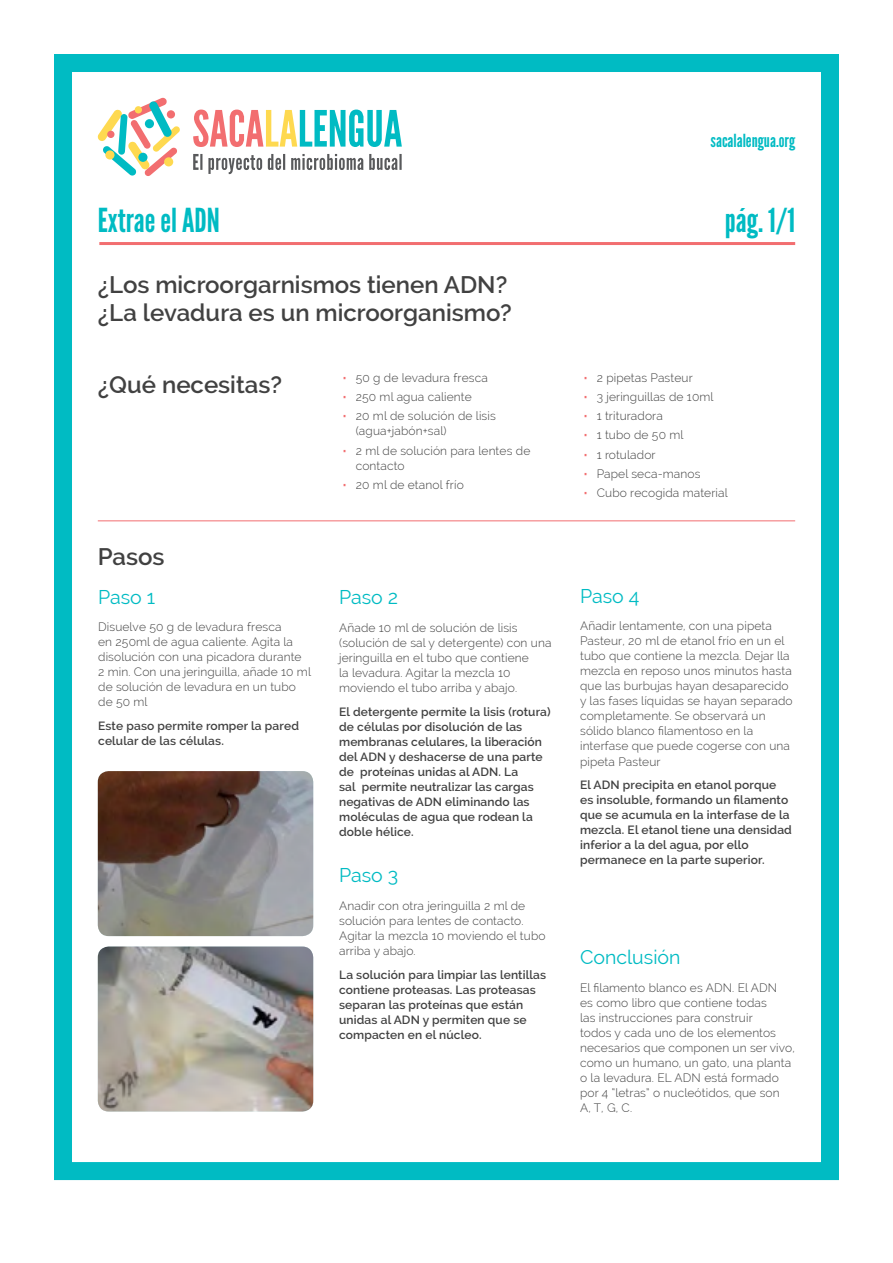
<style>
.page{position:relative;width:893px;height:1263px;background:#fff}
.page>*{position:absolute;margin:0;border:0;box-sizing:border-box;transform-origin:0 0}
.t1{font:33px "League Gothic";color:#00bbc3}
.t2{font:600 24px/28.8px "Raleway";color:#414141}
.t3{font:19.5px "Raleway";color:#00bbc3}
.t4{font:18px "League Gothic";color:#00bbc3}
.t5{font:300 12px/15px "Raleway";letter-spacing:.01em;color:#414141}
.t6{font:600 12px/15px "Raleway";letter-spacing:.01em;color:#414141}
.s1{font-weight:800;color:#f26e70}
</style>
<div class="page">
<svg style="left:97px;top:97px;width:83px;height:79px"></svg>
<svg style="left:105px;top:150px;width:10px;height:10px"></svg>
<div style="left:138px;top:153px;width:9px;height:9px;background:#00bbc3;border-radius:50%"></div>
<div style="left:167px;top:110px;width:8px;height:8px;background:#f26e70;border-radius:50%"></div>
<div style="left:135px;top:106px;width:7px;height:7px;background:#fed950;border-radius:50%"></div>
<div style="left:164px;top:157px;width:9px;height:9px;background:#fed950;border-radius:50%"></div>
<div style="left:145px;top:119px;width:9px;height:9px;background:#00bbc3;border-radius:50%"></div>
<div style="left:107px;top:131px;width:8px;height:7px;background:#f26e70;border-radius:50%"></div>
<svg style="left:193px;top:109px;width:209px;height:38px"></svg>
<svg style="left:193px;top:154px;width:209px;height:20px"></svg>
<div style="left:54px;top:54px;width:785px;height:1126px;border:18px solid #00bbc3"></div>
<hr style="left:99px;top:242px;width:696px;height:3px;background:#f26e70">
<img style="left:98px;top:771px;width:215px;height:165px">
<img style="left:98px;top:946px;width:215px;height:165px">
<hr style="left:98px;top:520px;width:697px;height:1px;background:#f26e70">
<h1 class="t1" style="left:98px;top:202px;width:123px">Extrae el ADN</h1>
<h2 class="t2" style="left:98px;top:270px;width:416px">¿Los microorgarnismos tienen ADN? ¿La levadura es un microorganismo?</h2>
<h2 class="t2" style="left:98px;top:370px;width:186px">¿Qué necesitas?</h2>
<p class="t5" style="left:343px;top:368px;width:154px;line-height:19.2px"><span class="s1">·</span> 50 g de levadura fresca<br><span class="s1">·</span> 250 ml agua caliente<br><span class="s1">·</span> 20 ml de solución de lisis</p>
<p class="t5" style="left:343px;top:421px;width:189px;line-height:19.2px;text-indent:13px">(agua+jabón+sal)<br><span class="s1">·</span> 2 ml de solución para lentes de</p>
<p class="t5" style="left:343px;top:456px;width:122px;line-height:19.2px;text-indent:13px">contacto<br><span class="s1">·</span> 20 ml de etanol frío</p>
<h2 class="t2" style="left:98px;top:542px;width:68px">Pasos</h2>
<h3 class="t3" style="left:98px;top:585px;width:59px">Paso 1</h3>
<p class="t5" style="left:98px;top:620px;width:214px">Disuelve 50 g de levadura fresca<br>en 250ml de agua caliente. Agita la disolución con una picadora durante<br>2 min. Con una jeringuilla, añade 10 ml de solución de levadura en un tubo de 50 ml</p>
<p class="t6" style="left:98px;top:718px;width:202px">Este paso permite romper la pared celular de las células.</p>
<h3 class="t3" style="left:339px;top:586px;width:61px">Paso 2</h3>
<p class="t5" style="left:339px;top:620px;width:214px">Añade 10 ml de solución de lisis (solución de sal y detergente) con una jeringuilla en el tubo que contiene<br>la levadura. Agitar la mezcla 10 moviendo el tubo arriba y abajo.</p>
<p class="t6" style="left:339px;top:704px;width:213px">El detergente permite la lisis (rotura) de células por disolución de las membranas celulares, la liberación del ADN y deshacerse de una parte de proteínas unidas al ADN. La<br>sal permite neutralizar las cargas negativas de ADN eliminando las moléculas de agua que rodean la doble hélice.</p>
<h3 class="t3" style="left:339px;top:864px;width:61px">Paso 3</h3>
<p class="t5" style="left:339px;top:898px;width:208px">Anadir con otra jeringuilla 2 ml de solución para lentes de contacto.<br>Agitar la mezcla 10 moviendo el tubo arriba y abajo.</p>
<p class="t6" style="left:339px;top:967px;width:208px">La solución para limpiar las lentillas contiene proteasas. Las proteasas separan las proteínas que están unidas al ADN y permiten que se compacten en el núcleo.</p>
<h3 class="t4" style="left:710px;top:130px;width:86px">sacalalengua.org</h3>
<h1 class="t1" style="left:725px;top:202px;width:72px">pág. 1/1</h1>
<p class="t5" style="left:584px;top:368px;width:145px;line-height:19.2px"><span class="s1">·</span> 2 pipetas Pasteur<br><span class="s1">·</span> 3 jeringuillas de 10ml<br><span class="s1">·</span> 1 trituradora<br><span class="s1">·</span> 1 tubo de 50 ml<br><span class="s1">·</span> 1 rotulador<br><span class="s1">·</span> Papel seca-manos<br><span class="s1">·</span> Cubo recogida material</p>
<h3 class="t3" style="left:580px;top:584px;width:61px">Paso 4</h3>
<p class="t5" style="left:580px;top:619px;width:214px">Añadir lentamente, con una pipeta Pasteur, 20 ml de etanol frío en un el tubo que contiene la mezcla. Dejar lla mezcla en reposo unos minutos hasta que las burbujas hayan desaparecido y las fases líquidas se hayan separado completamente. Se observará un sólido blanco filamentoso en la interfase que puede cogerse con una pipeta Pasteur</p>
<p class="t6" style="left:580px;top:777px;width:213px">El ADN precipita en etanol porque es insoluble, formando un filamento que se acumula en la interfase de la mezcla. El etanol tiene una densidad inferior a la del agua, por ello permanece en la parte superior.</p>
<h3 class="t3" style="left:580px;top:945px;width:102px">Conclusión</h3>
<p class="t5" style="left:580px;top:980px;width:216px">El filamento blanco es ADN. El ADN<br>es como libro que contiene todas<br>las instrucciones para construir<br>todos y cada uno de los elementos necesarios que componen un ser vivo, como un humano, un gato, una planta o la levadura. EL ADN está formado por 4 “letras” o nucleótidos, que son<br>A, T, G, C.</p>
</div>
